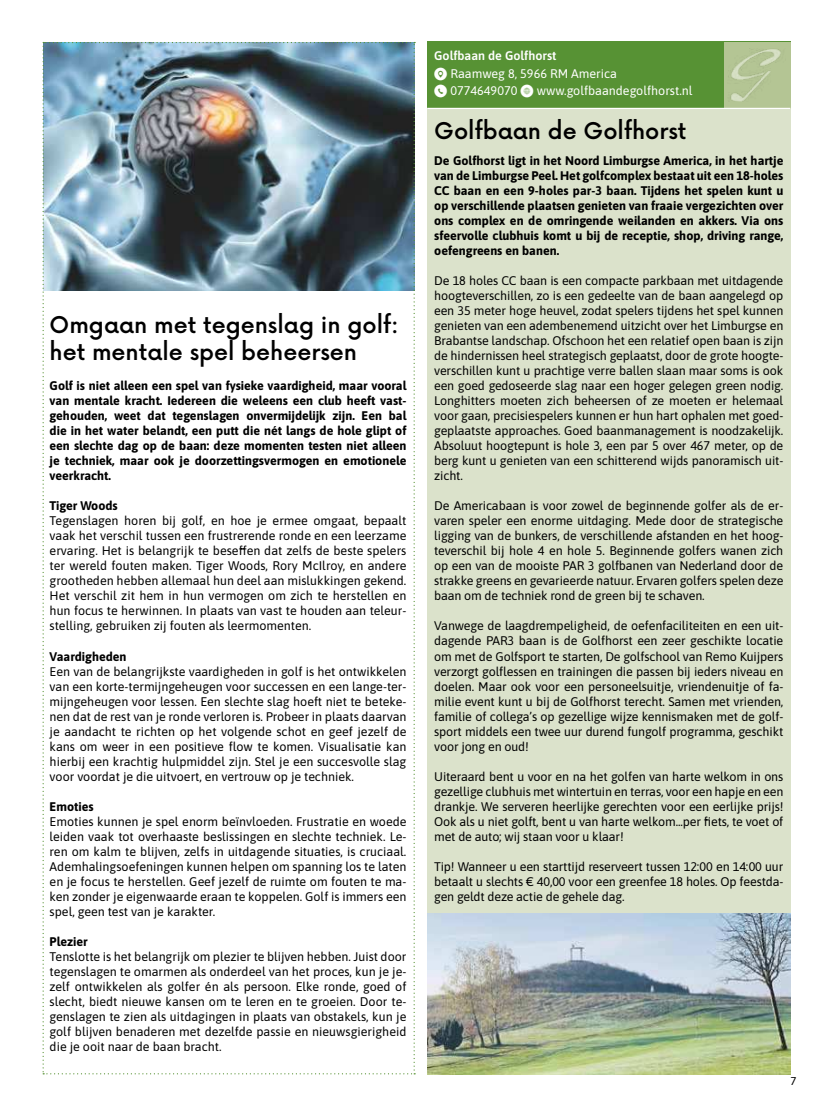
<style>
.page{position:relative;width:833px;height:1117px;background:#fff}
.page>*{position:absolute;margin:0;border:0;box-sizing:border-box;transform-origin:0 0}
.t1{font:500 28.12px/27px "Now";color:#000}
.t2{font:12.5px/15px "Asap";color:#000;text-align:justify}
.t3{font:12.5px/17.5px "Asap";color:#fff}
.t4{font:11.25px "Asap";color:#000}
.s1{font-family:"Social Media Circled"}
</style>
<div class="page">
<div style="left:427px;top:42px;width:363px;height:1033px;background:#dbe2cb"></div>
<div style="left:427px;top:42px;width:363px;height:32px;background:#579234"></div>
<div style="left:427px;top:59px;width:363px;height:32px;background:#579234"></div>
<div style="left:427px;top:77px;width:363px;height:32px;background:#579234"></div>
<div style="left:723px;top:42px;width:67px;height:66px;background:#b4c594"></div>
<hr style="left:427px;top:108px;width:363px;height:1px;background:#fff">
<img style="left:427px;top:913px;width:363px;height:161px">
<img style="left:728px;top:48px;width:53px;height:54px">
<svg style="left:43px;top:42px;width:372px;height:1032px"></svg>
<h1 class="t1" style="left:50px;top:313px;width:351px">Omgaan met tegenslag in golf: het mentale spel beheersen</h1>
<p class="t2" style="left:50px;top:379px;width:358px">Golf is niet alleen een spel van fysieke vaardigheid, maar vooral van mentale kracht. Iedereen die weleens een club heeft vast&shy;gehouden, weet dat tegenslagen onvermijdelijk zijn. Een bal die in het water belandt, een putt die nét langs de hole glipt of een slechte dag op de baan: deze momenten testen niet alleen je techniek, maar ook je doorzettingsvermogen en emotionele veerkracht.</p>
<p class="t2" style="left:50px;top:499px;width:358px;text-align:left">Tiger Woods<br>Tegenslagen horen bij golf, en hoe je ermee omgaat, bepaalt vaak het verschil tussen een frustrerende ronde en een leerzame ervaring. Het is belangrijk te bese昀昀en dat zelfs de beste spelers ter wereld fouten maken. Tiger Woods, Rory McIlroy, en andere grootheden hebben allemaal hun deel aan mislukkingen gekend.<br>Het verschil zit hem in hun vermogen om zich te herstellen en hun focus te herwinnen. In plaats van vast te houden aan teleur&shy;stelling, gebruiken zij fouten als leermomenten.</p>
<p class="t2" style="left:50px;top:649px;width:358px;text-align:left">Vaardigheden<br>Een van de belangrijkste vaardigheden in golf is het ontwikkelen van een korte-termijngeheugen voor successen en een lange-ter&shy;mijngeheugen voor lessen. Een slechte slag hoeft niet te beteke&shy;nen dat de rest van je ronde verloren is. Probeer in plaats daarvan je aandacht te richten op het volgende schot en geef jezelf de kans om weer in een positieve 昀氀ow te komen. Visualisatie kan hierbij een krachtig hulpmiddel zijn. Stel je een succesvolle slag voor voordat je die uitvoert, en vertrouw op je techniek.</p>
<p class="t2" style="left:50px;top:799px;width:358px;text-align:left">Emoties<br>Emoties kunnen je spel enorm beïnvloeden. Frustratie en woede leiden vaak tot overhaaste beslissingen en slechte techniek. Le&shy;ren om kalm te blijven, zelfs in uitdagende situaties, is cruciaal.<br>Ademhalingsoefeningen kunnen helpen om spanning los te laten en je focus te herstellen. Geef jezelf de ruimte om fouten te ma&shy;ken zonder je eigenwaarde eraan te koppelen. Golf is immers een spel, geen test van je karakter.</p>
<p class="t2" style="left:50px;top:934px;width:358px;text-align:left">Plezier<br>Tenslotte is het belangrijk om plezier te blijven hebben. Juist door tegenslagen te omarmen als onderdeel van het proces, kun je je&shy;zelf ontwikkelen als golfer én als persoon. Elke ronde, goed of slecht, biedt nieuwe kansen om te leren en te groeien. Door te&shy;genslagen te zien als uitdagingen in plaats van obstakels, kun je golf blijven benaderen met dezelfde passie en nieuwsgierigheid die je ooit naar de baan bracht.</p>
<p class="t3" style="left:434px;top:48px;width:260px">Golfbaan de Golfhorst<br><span class="s1">9</span> Raamweg 8, 5966 RM America<br><span class="s1">m</span> 0774649070 <span class="s1">K</span> www.golfbaandegolfhorst.nl</p>
<h1 class="t1" style="left:434px;top:118px;width:254px">Golfbaan de Golfhorst</h1>
<p class="t2" style="left:434px;top:154px;width:351px">De Golfhorst ligt in het Noord Limburgse America, in het hartje van de Limburgse Peel. Het golfcomplex bestaat uit een 18-holes CC baan en een 9-holes par-3 baan. Tijdens het spelen kunt u op verschillende plaatsen genieten van fraaie vergezichten over ons complex en de omringende weilanden en akkers. Via ons sfeervolle clubhuis komt u bij de receptie, shop, driving range, oefengreens en banen.</p>
<p class="t2" style="left:434px;top:274px;width:351px">De 18 holes CC baan is een compacte parkbaan met uitdagende hoogteverschillen, zo is een gedeelte van de baan aangelegd op een 35 meter hoge heuvel, zodat spelers tijdens het spel kunnen genieten van een adembenemend uitzicht over het Limburgse en Brabantse landschap. Ofschoon het een relatief open baan is zijn de hindernissen heel strategisch geplaatst, door de grote hoogte&shy;verschillen kunt u prachtige verre ballen slaan maar soms is ook een goed gedoseerde slag naar een hoger gelegen green nodig.<br>Longhitters moeten zich beheersen of ze moeten er helemaal voor gaan, precisiespelers kunnen er hun hart ophalen met goed&shy;geplaatste approaches. Goed baanmanagement is noodzakelijk.<br>Absoluut hoogtepunt is hole 3, een par 5 over 467 meter, op de berg kunt u genieten van een schitterend wijds panoramisch uit&shy;zicht.</p>
<p class="t2" style="left:434px;top:499px;width:351px">De Americabaan is voor zowel de beginnende golfer als de er&shy;varen speler een enorme uitdaging. Mede door de strategische ligging van de bunkers, de verschillende afstanden en het hoog&shy;teverschil bij hole 4 en hole 5. Beginnende golfers wanen zich op een van de mooiste PAR 3 golfbanen van Nederland door de strakke greens en gevarieerde natuur. Ervaren golfers spelen deze baan om de techniek rond de green bij te schaven.</p>
<p class="t2" style="left:434px;top:617px;width:351px">Vanwege de laagdrempeligheid, de oefenfaciliteiten en een uit&shy;dagende PAR3 baan is de Golfhorst een zeer geschikte locatie om met de Golfsport te starten, De golfschool van Remo Kuijpers verzorgt gol昀氀essen en trainingen die passen bij ieders niveau en doelen. Maar ook voor een personeelsuitje, vriendenuitje of fa&shy;milie event kunt u bij de Golfhorst terecht. Samen met vrienden, familie of collega’s op gezellige wijze kennismaken met de golf&shy;sport middels een twee uur durend fungolf programma, geschikt voor jong en oud!</p>
<p class="t2" style="left:434px;top:769px;width:351px">Uiteraard bent u voor en na het golfen van harte welkom in ons gezellige clubhuis met wintertuin en terras, voor een hapje en een drankje. We serveren heerlijke gerechten voor een eerlijke prijs!<br>Ook als u niet golft, bent u van harte welkom...per 昀椀ets, te voet of met de auto; wij staan voor u klaar!</p>
<p class="t2" style="left:434px;top:859px;width:351px">Tip! Wanneer u een starttijd reserveert tussen 12:00 en 14:00 uur betaalt u slechts € 40,00 voor een greenfee 18 holes. Op feestda&shy;gen geldt deze actie de gehele dag.</p>
<p class="t4" style="left:790px;top:1075px;width:8px">7</p>
</div>
